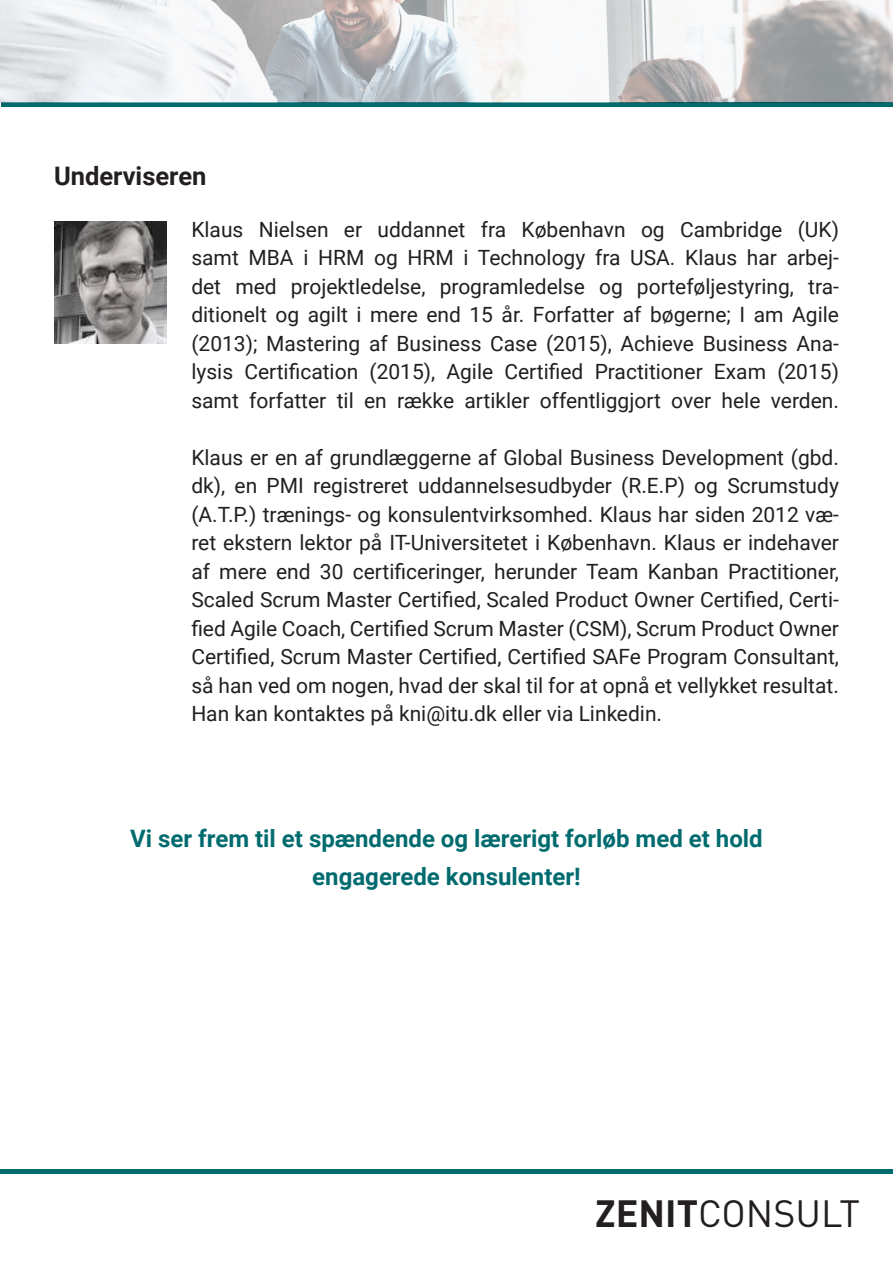
<style>
.page{position:relative;width:893px;height:1263px;background:#fff}
.page>*{position:absolute;margin:0;border:0;box-sizing:border-box;transform-origin:0 0}
.t1{font:37.5px "DINOT";color:#231f20}
.t2{font:700 25.5px "Roboto";color:#231f20}
.t3{font:700 24px/37.5px "Roboto";color:#006b6e;text-align:center}
.t4{font:21px/28.5px "Roboto";color:#231f20;text-align:justify}
.s1{font-weight:700}
</style>
<div class="page">
<div style="left:2px;top:102px;width:891px;height:5px;background:#006b6e"></div>
<div style="left:0;top:1169px;width:893px;height:5px;background:#006b6e"></div>
<img style="left:54px;top:221px;width:113px;height:122px">
<img style="left:0;top:0;width:893px;height:102px">
<p class="t2" style="left:54px;top:158px;width:154px">Underviseren</p>
<p class="t4" style="left:191px;top:214px;width:649px">Klaus Nielsen er uddannet fra København og Cambridge (UK) samt MBA i HRM og HRM i Technology fra USA. Klaus har arbej&shy;det med projektledelse, programledelse og porteføljestyring, tra&shy;ditionelt og agilt i mere end 15 år. Forfatter af bøgerne; I am Agile (2013); Mastering af Business Case (2015), Achieve Business Ana&shy;lysis Certification (2015), Agile Certified Practitioner Exam (2015) samt forfatter til en række artikler offentliggjort over hele verden.</p>
<p class="t4" style="left:191px;top:442px;width:649px">Klaus er en af grundlæggerne af Global Business Development (gbd. dk), en PMI registreret uddannelsesudbyder (R.E.P) og Scrumstudy (A.T.P.) trænings- og konsulentvirksomhed. Klaus har siden 2012 væ&shy;ret ekstern lektor på IT-Universitetet i København. Klaus er indehaver af mere end 30 certificeringer, herunder Team Kanban Practitioner, Scaled Scrum Master Certified, Scaled Product Owner Certified, Certi&shy;fied Agile Coach, Certified Scrum Master (CSM), Scrum Product Owner Certified, Scrum Master Certified, Certified SAFe Program Consultant, så han ved om nogen, hvad der skal til for at opnå et vellykket resultat.<br>Han kan kontaktes på kni@itu.dk eller via Linkedin.</p>
<p class="t3" style="left:130px;top:819px;width:634px">Vi ser frem til et spændende og lærerigt forløb med et hold engagerede konsulenter!</p>
<p class="t1" style="left:595px;top:1190px;width:266px"><span class="s1">ZENIT</span>CONSULT</p>
</div>
